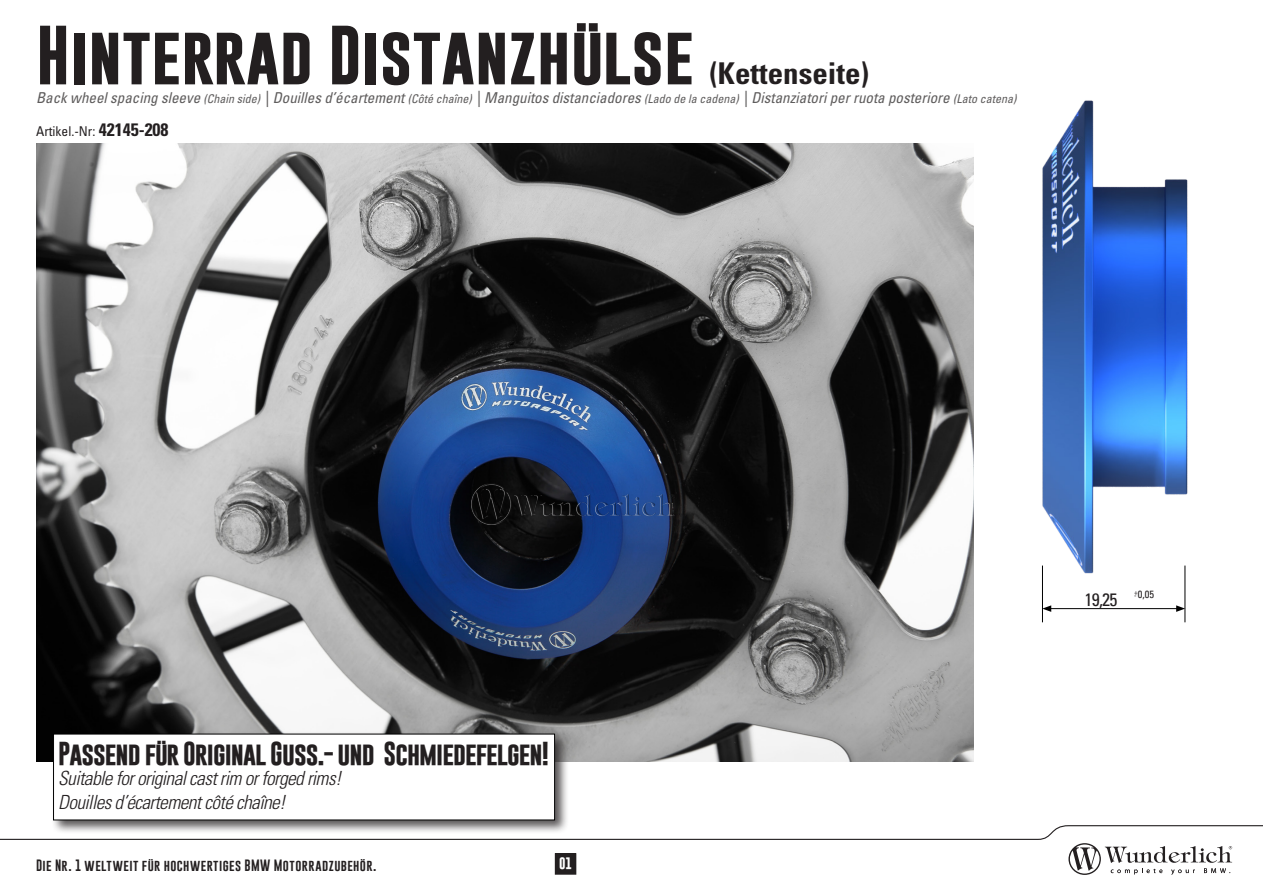
<style>
.page{position:relative;width:1263px;height:893px;background:#fff}
.page>*{position:absolute;margin:0;border:0;box-sizing:border-box;transform-origin:0 0}
.t1{font:700 60px "Gobold";color:#231f20}
.t2{font:700 24px "Gobold";letter-spacing:-.04em;color:#231f20}
.t3{font:italic 300 condensed 19.5px "Univers LT Std";letter-spacing:-.03em;color:#231f20}
.BU{font:condensed 18px "Univers LT Std";color:#231f20}
.t4{font:italic condensed 15px "Univers LT Std";color:#5e5c5c}
.t5{font:condensed 13.5px "Univers LT Std";color:#231f20}
.t6{font:12px "Gobold";letter-spacing:.035em;color:#231f20}
.t7{font:700 12px "Gobold";color:#fff}
.BU-2{font:condensed 10.5px "Univers LT Std";color:#231f20}
.BU-3{font:condensed 7.5px "Univers LT Std";color:#231f20}
.s1{font-family:"Univers LT Std";font-stretch:condensed;font-size:30px}
.s2{font-size:12px}
.s3{font-weight:700;font-size:18px}
</style>
<div class="page">
<svg style="left:0;top:825px;width:1263px;height:50px"></svg>
<img style="left:1042px;top:100px;width:146px;height:481px">
<div style="left:555px;top:854px;width:21px;height:20px;background:#231f20"></div>
<div style="left:555px;top:853px;width:21px;height:21px;border:1px solid #231f20"></div>
<img style="left:36px;top:144px;width:937px;height:617px">
<img style="left:472px;top:484px;width:206px;height:41px">
<div style="left:51px;top:731px;width:518px;height:104px;background:#231f20;opacity:.75"></div>
<div style="left:54px;top:734px;width:501px;height:86px;background:#fff"></div>
<hr style="left:1042px;top:566px;width:1px;height:56px;background:#000">
<hr style="left:1185px;top:566px;width:1px;height:56px;background:#000">
<hr style="left:1049px;top:608px;width:129px;height:1px;background:#000">
<svg style="left:1043px;top:605px;width:8px;height:7px"></svg>
<svg style="left:1176px;top:605px;width:9px;height:7px"></svg>
<p class="t1" style="left:36px;top:16px;width:834px">Hinterrad Distanzhülse <span class="s1">(Kettenseite)</span></p>
<p class="t4" style="left:36px;top:88px;width:982px">Back wheel spacing sleeve <span class="s2">(Chain side)</span> | Douilles d’écartement <span class="s2">(Côté chaîne)</span> | Manguitos distanciadores <span class="s2">(Lado de la cadena)</span> | Distanziatori per ruota posteriore <span class="s2">(Lato catena)</span></p>
<p class="t5" style="left:36px;top:123px;width:134px">Artikel.-Nr: <span class="s3">42145-208</span></p>
<p class="t2" style="left:58px;top:738px;width:492px">Passend für Original Guss.- und Schmiedefelgen!</p>
<p class="t3" style="left:58px;top:766px;width:285px">Suitable for original cast rim or forged rims!</p>
<p class="t3" style="left:58px;top:790px;width:229px">Douilles d’écartement côté chaîne!</p>
<p class="t6" style="left:36px;top:858px;width:342px">Die Nr. 1 weltweit für hochwertiges BMW Motorradzubehör.</p>
<p class="t7" style="left:559px;top:855px;width:15px">01</p>
<p class="BU" style="left:1084px;top:588px;width:35px">19,25</p>
<p class="BU-3" style="left:1134px;top:587px;width:5px">+</p>
<p class="BU-3" style="left:1134px;top:591px;width:4px">-</p>
<p class="BU-2" style="left:1138px;top:587px;width:18px">0,05</p>
</div>
